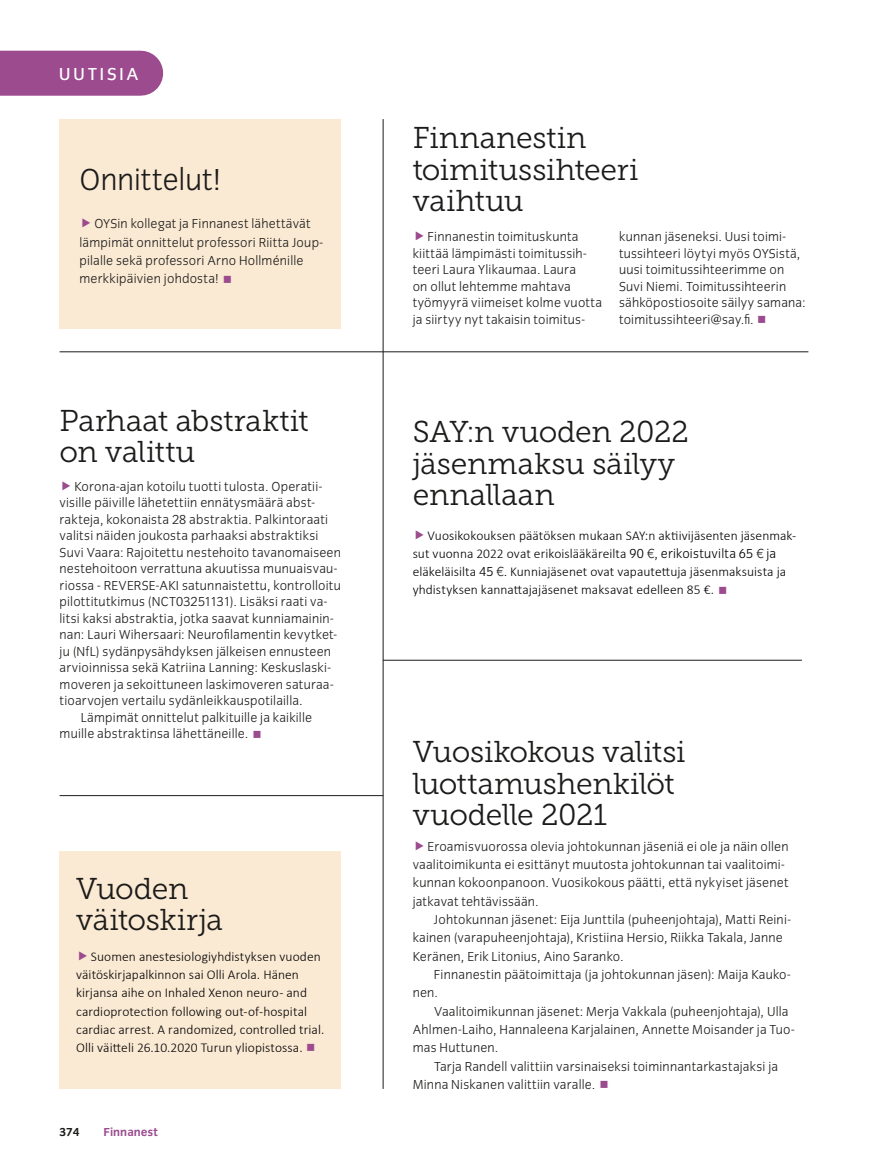
<style>
.page{position:relative;width:885px;height:1174px;background:#fff}
.page>*{position:absolute;margin:0;border:0;box-sizing:border-box;transform-origin:0 0}
.t1{font:300 31.5px "Congress Sans";color:#1b1b1a}
.t2{font:30px/31.5px "Museo Slab 300";letter-spacing:-.005em;color:#1b1b1a}
.t3{font:18px "Congress Sans";letter-spacing:.14em;color:#fff}
.t4{font:300 13.5px/18.3px "Congress Sans";letter-spacing:.015em;color:#1b1b1a}
.t5{font:300 13.5px/18.3px "Calibri";letter-spacing:.005em;color:#000}
.t6{font:700 12px "Congress Sans";color:#9b4b8e}
.t7{font:700 12px "Congress Sans";color:#1b1b1a}
.s1{color:#9b4b8e}
.s2{font-family:"Congress Sans"}
.s3{font-family:"Helvetica Neue";font-size:12.9px;color:#1b1b1a}
</style>
<div class="page">
<div style="left:60px;top:119px;width:281px;height:209px;background:#fae9d3"></div>
<div style="left:60px;top:851px;width:281px;height:238px;background:#fae9d3"></div>
<hr style="left:60px;top:351px;width:748px;height:1px;background:#1b1b1a">
<hr style="left:383px;top:660px;width:418px;height:1px;background:#1b1b1a">
<hr style="left:60px;top:795px;width:323px;height:1px;background:#1b1b1a">
<hr style="left:383px;top:119px;width:1px;height:970px;background:#1b1b1a">
<div style="left:0;top:51px;width:141px;height:45px;background:#9b4b8e"></div>
<h3 class="t3" style="left:59px;top:64px;width:81px">UUTISIA</h3>
<h1 class="t1" style="left:79px;top:162px;width:143px">Onnittelut!</h1>
<p class="t4" style="left:79px;top:215px;width:245px;text-indent:15px">OYSin kollegat ja Finnanest lähettävät lämpimät onnittelut professori Riitta Joup&shy;pilalle sekä professori Arno Hollménille merkkipäivien johdosta! <span class="s1">○</span></p>
<h2 class="t2" style="left:60px;top:405px;width:251px">Parhaat abstraktit on valittu</h2>
<p class="t4" style="left:74px;top:477px;width:249px">Korona-ajan kotoilu tuotti tulosta. Operatii-</p>
<p class="t4" style="left:60px;top:494px;width:257px">visille päiville lähetettiin ennätysmäärä abst-</p>
<p class="t4" style="left:60px;top:510px;width:270px">rakteja, kokonaista 28 abstraktia. Palkintoraati</p>
<p class="t4" style="left:60px;top:527px;width:260px">valitsi näiden joukosta parhaaksi abstraktiksi</p>
<p class="t4" style="left:60px;top:543px;width:283px">Suvi Vaara: Rajoitettu nestehoito tavanomaiseen</p>
<p class="t4" style="left:60px;top:560px;width:279px">nestehoitoon verrattuna akuutissa munuaisvau-</p>
<p class="t4" style="left:60px;top:576px;width:283px">riossa - REVERSE-AKI satunnaistettu, kontrolloitu</p>
<p class="t4" style="left:60px;top:593px;width:269px">pilottitutkimus (NCT03251131). Lisäksi raati va-</p>
<p class="t4" style="left:60px;top:609px;width:276px">litsi kaksi abstraktia, jotka saavat kunniamainin-</p>
<p class="t4" style="left:60px;top:626px;width:279px">nan: Lauri Wihersaari: Neurofilamentin kevytket-</p>
<p class="t4" style="left:60px;top:642px;width:273px">ju (NfL) sydänpysähdyksen jälkeisen ennusteen</p>
<p class="t4" style="left:60px;top:659px;width:273px">arvioinnissa sekä Katriina Lanning: Keskuslaski-</p>
<p class="t4" style="left:60px;top:675px;width:275px">moveren ja sekoittuneen laskimoveren saturaa-</p>
<p class="t4" style="left:60px;top:692px;width:245px">tioarvojen vertailu sydänleikkauspotilailla.</p>
<p class="t4" style="left:81px;top:708px;width:233px">Lämpimät onnittelut palkituille ja kaikille</p>
<p class="t4" style="left:60px;top:725px;width:204px">muille abstraktinsa lähettäneille. <span class="s1">○</span></p>
<h2 class="t2" style="left:76px;top:872px;width:148px">Vuoden väitoskirja</h2>
<p class="t5" style="left:76px;top:946px;width:250px;text-indent:15px">Suomen anestesiologiyhdistyksen vuoden väitöskirjapalkinnon sai Olli Arola. Hänen kirjansa aihe on Inhaled Xenon neuro- and cardioprotection following out-of-hospital cardiac arrest. A randomized, controlled trial.<br>Olli väitteli 26.10.2020 Turun yliopistossa. <span class="s1">○</span></p>
<p class="t7" style="left:60px;top:1125px;width:22px">374</p>
<p class="t6" style="left:104px;top:1125px;width:56px">Finnanest</p>
<h2 class="t2" style="left:412px;top:122px;width:227px">Finnanestin toimitussihteeri vaihtuu</h2>
<p class="t4" style="left:412px;top:228px;width:191px;line-height:16.5px;text-indent:15px">Finnanestin toimituskunta kiittää lämpimästi toimitussih&shy;teeri Laura Ylikaumaa. Laura<br>on ollut lehtemme mahtava työmyyrä viimeiset kolme vuotta ja siirtyy nyt takaisin toimitus-</p>
<p class="t4" style="left:619px;top:228px;width:188px;line-height:16.5px">kunnan jäseneksi. Uusi toimi&shy;tussihteeri löytyi myös OYSistä, uusi toimitussihteerimme on<br>Suvi Niemi. Toimitussihteerin sähköpostiosoite säilyy samana: toimitussihteeri@say.fi. <span class="s1">○</span></p>
<h2 class="t2" style="left:412px;top:416px;width:277px">SAY:n vuoden 2022 jäsenmaksu säilyy ennallaan</h2>
<p class="t5" style="left:412px;top:525px;width:385px;text-indent:15px">Vuosikokouksen päätöksen mukaan SAY:n aktiivijäsenten jäsenmak&shy;sut vuonna 2022 ovat erikoislääkäreilta <span class="s2">90</span> <span class="s3">€</span><span class="s2">, erikoistuvilta 65</span> <span class="s3">€</span> <span class="s2">ja </span>eläkeläisilta <span class="s2">45</span> <span class="s3">€</span><span class="s2">.</span> Kunniajäsenet ovat vapautettuja jäsenmaksuista ja yhdistyksen kannattajajäsenet maksavat edelleen 85 €. <span class="s1">○</span></p>
<h2 class="t2" style="left:412px;top:736px;width:274px">Vuosikokous valitsi luottamushenkilöt vuodelle 2021</h2>
<p class="t4" style="left:412px;top:837px;width:377px;text-indent:15px">Eroamisvuorossa olevia johtokunnan jäseniä ei ole ja näin ollen vaalitoimikunta ei esittänyt muutosta johtokunnan tai vaalitoimi&shy;kunnan kokoonpanoon. Vuosikokous päätti, että nykyiset jäsenet jatkavat tehtävissään.</p>
<p class="t4" style="left:412px;top:910px;width:379px;text-indent:21px">Johtokunnan jäsenet: Eija Junttila (puheenjohtaja), Matti Reini&shy;kainen (varapuheenjohtaja), Kristiina Hersio, Riikka Takala, Janne<br>Keränen, Erik Litonius, Aino Saranko.</p>
<p class="t4" style="left:412px;top:965px;width:379px;text-indent:21px">Finnanestin päätoimittaja (ja johtokunnan jäsen): Maija Kauko&shy;nen.</p>
<p class="t4" style="left:412px;top:1002px;width:383px;text-indent:21px">Vaalitoimikunnan jäsenet: Merja Vakkala (puheenjohtaja), Ulla<br>Ahlmen-Laiho, Hannaleena Karjalainen, Annette Moisander ja Tuo&shy;mas Huttunen.</p>
<p class="t4" style="left:412px;top:1057px;width:367px;text-indent:21px">Tarja Randell valittiin varsinaiseksi toiminnantarkastajaksi ja<br>Minna Niskanen valittiin varalle. <span class="s1">○</span></p>
</div>
